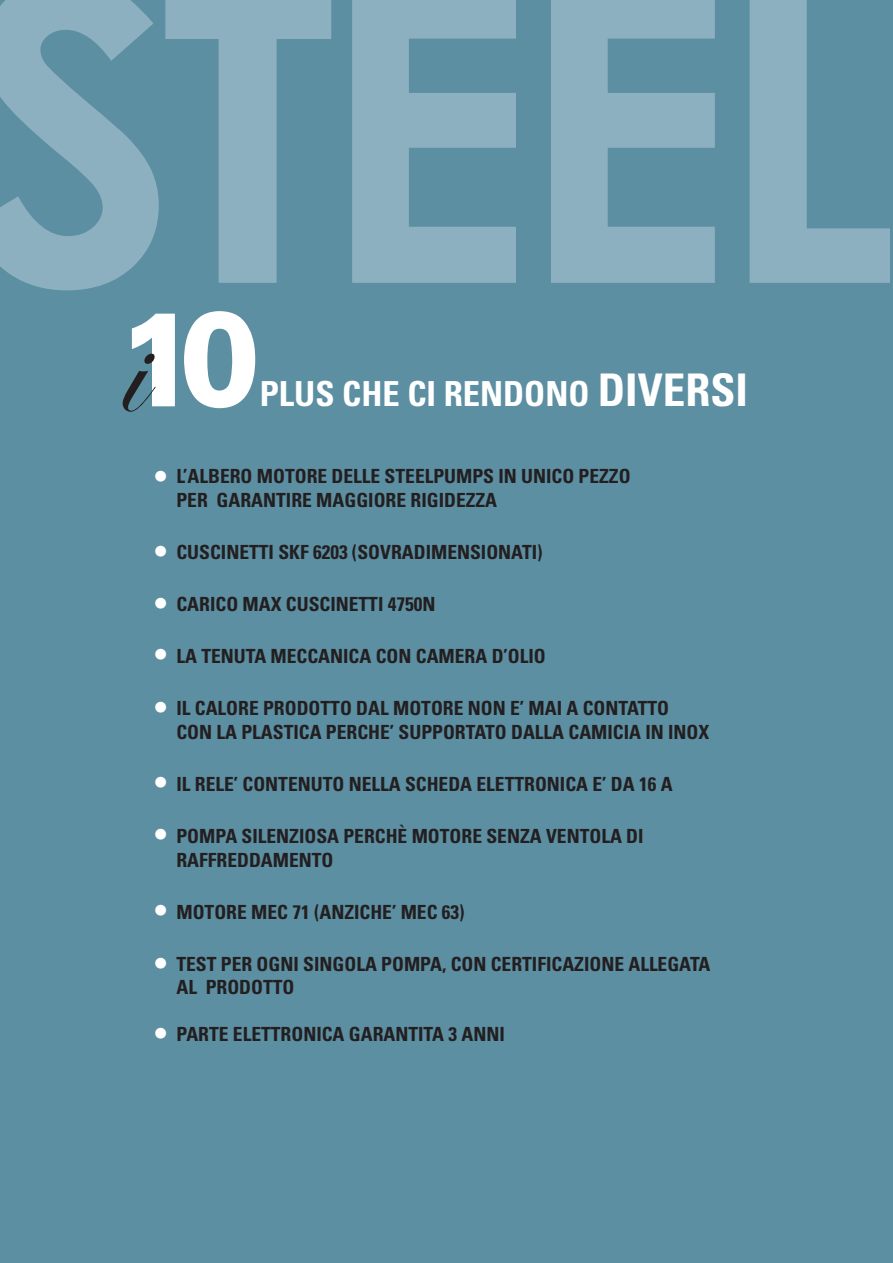
<style>
.page{position:relative;width:893px;height:1263px;background:#5c8fa2}
.page>*{position:absolute;margin:0;border:0;box-sizing:border-box;transform-origin:0 0}
.t1{font:900 133.5px "Univers";color:#fff;scale:.89 1}
.t2{font:700 condensed 34.5px "Univers";color:#fff}
.t3{font:700 condensed 30px/51.9px "Univers";color:#fff}
.t4{font:700 condensed 19.5px/23.4px "Univers";color:#231f20}
.s1{font-family:"Edwardian Script ITC";font-weight:400;font-size:150px;color:#231f20}
.s2{font-size:45px}
</style>
<div class="page">
<svg style="left:0;top:0;width:159px;height:290px;fill:#8cb0c0"></svg>
<svg style="left:165px;top:0;width:166px;height:283px"></svg>
<svg style="left:352px;top:0;width:164px;height:283px;fill:#8cb0c0"></svg>
<svg style="left:551px;top:0;width:164px;height:283px;fill:#8cb0c0"></svg>
<svg style="left:750px;top:0;width:140px;height:283px"></svg>
<h1 class="t1" style="left:117px;top:275px;width:162px"><span class="s1">i</span>10</h1>
<h2 class="t2" style="left:260px;top:373px;width:490px">PLUS CHE CI RENDONO <span class="s2">DIVERSI</span></h2>
<h3 class="t3" style="left:154px;top:450px;width:14px">•</h3>
<h3 class="t3" style="left:154px;top:525px;width:14px;text-align:justify">• • • •</h3>
<h3 class="t3" style="left:154px;top:756px;width:14px">• •</h3>
<h3 class="t3" style="left:154px;top:883px;width:14px;line-height:53.2px">• •</h3>
<h3 class="t3" style="left:154px;top:1007px;width:14px">•</h3>
<p class="t4" style="left:176px;top:464px;width:456px">L’ALBERO MOTORE DELLE STEELPUMPS IN UNICO PEZZO<br>PER GARANTIRE MAGGIORE RIGIDEZZA</p>
<p class="t4" style="left:176px;top:540px;width:368px">CUSCINETTI SKF 6203 (SOVRADIMENSIONATI)</p>
<p class="t4" style="left:176px;top:592px;width:260px">CARICO MAX CUSCINETTI 4750N</p>
<p class="t4" style="left:176px;top:644px;width:371px">LA TENUTA MECCANICA CON CAMERA D’OLIO</p>
<p class="t4" style="left:176px;top:697px;width:534px">IL CALORE PRODOTTO DAL MOTORE NON E’ MAI A CONTATTO<br>CON LA PLASTICA PERCHE’ SUPPORTATO DALLA CAMICIA IN INOX</p>
<p class="t4" style="left:176px;top:772px;width:498px">IL RELE’ CONTENUTO NELLA SCHEDA ELETTRONICA E’ DA 16 A</p>
<p class="t4" style="left:176px;top:824px;width:469px">POMPA SILENZIOSA PERCHÈ MOTORE SENZA VENTOLA DI<br>RAFFREDDAMENTO</p>
<p class="t4" style="left:176px;top:900px;width:290px">MOTORE MEC 71 (ANZICHE’ MEC 63)</p>
<p class="t4" style="left:176px;top:952px;width:536px">TEST PER OGNI SINGOLA POMPA, CON CERTIFICAZIONE ALLEGATA<br>AL PRODOTTO</p>
<p class="t4" style="left:176px;top:1022px;width:330px">PARTE ELETTRONICA GARANTITA 3 ANNI</p>
</div>
